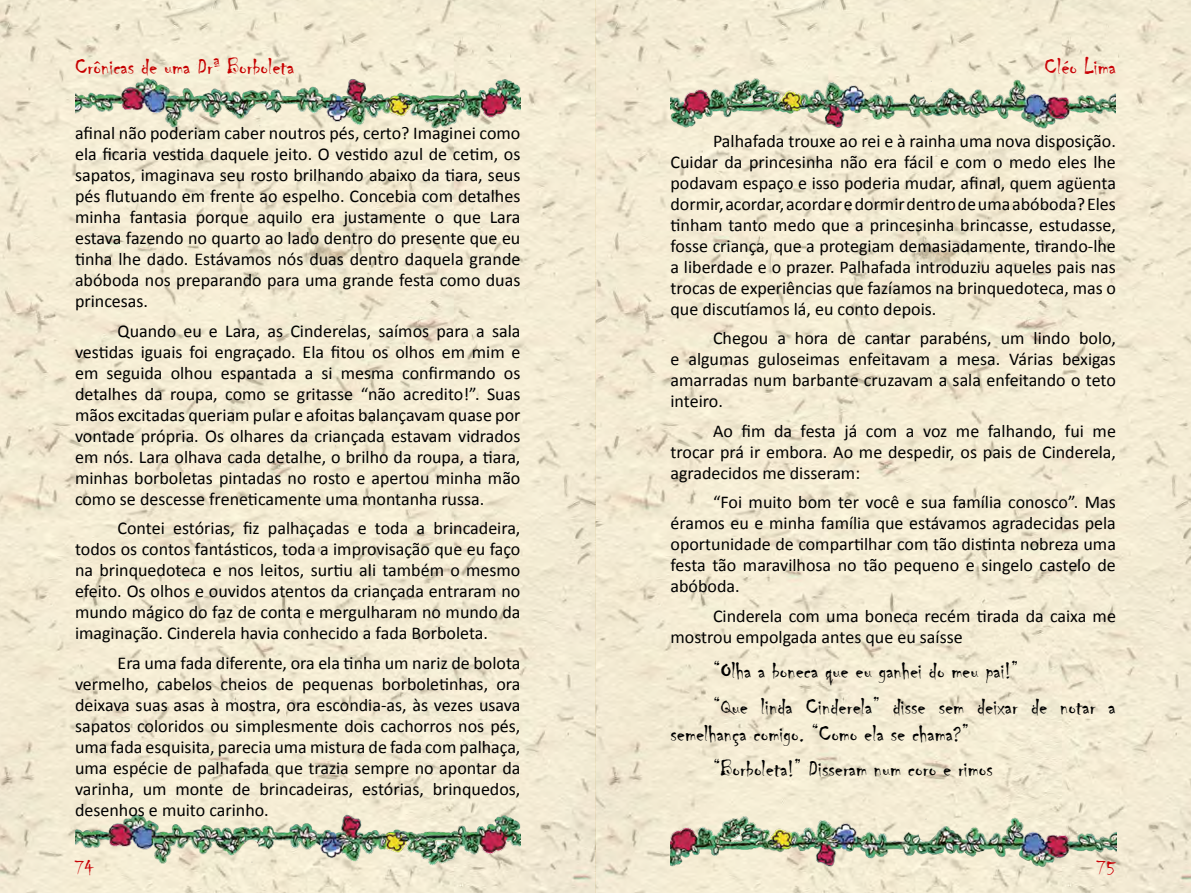
<style>
.page{position:relative;width:1191px;height:893px;background:#fff}
.page>*{position:absolute;margin:0;border:0;box-sizing:border-box;transform-origin:0 0}
.t1{font:24px/35.5px "Chiller";color:#000}
.t2{font:24px "Chiller";color:#c70000}
.t3{font:24px "Chiller";color:#c90207}
.t4{font:22.5px "Chiller";color:#c90207}
.t5{font:18px/21px "Calibri";color:#000;text-align:justify}
</style>
<div class="page">
<img style="left:0;top:0;width:1191px;height:893px">
<img style="left:670px;top:813px;width:446px;height:57px">
<img style="left:75px;top:813px;width:445px;height:57px">
<img style="left:75px;top:77px;width:445px;height:56px">
<img style="left:670px;top:71px;width:446px;height:62px">
<h1 class="t2" style="left:75px;top:54px;width:221px">Crônicas de uma Drª Borboleta</h1>
<p class="t5" style="left:75px;top:122px;width:447px">afinal não poderiam caber noutros pés, certo? Imaginei como ela ficaria vestida daquele jeito. O vestido azul de cetim, os sapatos, imaginava seu rosto brilhando abaixo da tiara, seus pés flutuando em frente ao espelho. Concebia com detalhes minha fantasia porque aquilo era justamente o que Lara estava fazendo no quarto ao lado dentro do presente que eu tinha lhe dado. Estávamos nós duas dentro daquela grande abóboda nos preparando para uma grande festa como duas princesas.</p>
<p class="t5" style="left:75px;top:320px;width:447px;text-indent:43px">Quando eu e Lara, as Cinderelas, saímos para a sala vestidas iguais foi engraçado. Ela fitou os olhos em mim e em seguida olhou espantada a si mesma confirmando os detalhes da roupa, como se gritasse “não acredito!”. Suas mãos excitadas queriam pular e afoitas balançavam quase por vontade própria. Os olhares da criançada estavam vidrados em nós. Lara olhava cada detalhe, o brilho da roupa, a tiara, minhas borboletas pintadas no rosto e apertou minha mão como se descesse freneticamente uma montanha russa.</p>
<p class="t5" style="left:75px;top:517px;width:447px;text-indent:43px">Contei estórias, fiz palhaçadas e toda a brincadeira, todos os contos fantásticos, toda a improvisação que eu faço na brinquedoteca e nos leitos, surtiu ali também o mesmo efeito. Os olhos e ouvidos atentos da criançada entraram no mundo mágico do faz de conta e mergulharam no mundo da imaginação. Cinderela havia conhecido a fada Borboleta.</p>
<p class="t5" style="left:75px;top:652px;width:447px;text-indent:43px">Era uma fada diferente, ora ela tinha um nariz de bolota vermelho, cabelos cheios de pequenas borboletinhas, ora deixava suas asas à mostra, ora escondia-as, às vezes usava sapatos coloridos ou simplesmente dois cachorros nos pés, uma fada esquisita, parecia uma mistura de fada com palhaça, uma espécie de palhafada que trazia sempre no apontar da varinha, um monte de brincadeiras, estórias, brinquedos, desenhos e muito carinho.</p>
<h1 class="t3" style="left:1044px;top:54px;width:73px">Cléo Lima</h1>
<p class="t5" style="left:670px;top:130px;width:447px;text-indent:43px">Palhafada trouxe ao rei e à rainha uma nova disposição.<br>Cuidar da princesinha não era fácil e com o medo eles lhe podavam espaço e isso poderia mudar, afinal, quem agüenta dormir, acordar, acordar e dormir dentro de uma abóboda? Eles tinham tanto medo que a princesinha brincasse, estudasse, fosse criança, que a protegiam demasiadamente, tirando-lhe a liberdade e o prazer. Palhafada introduziu aqueles pais nas trocas de experiências que fazíamos na brinquedoteca, mas o que discutíamos lá, eu conto depois.</p>
<p class="t5" style="left:670px;top:327px;width:447px;text-indent:43px">Chegou a hora de cantar parabéns, um lindo bolo, e algumas guloseimas enfeitavam a mesa. Várias bexigas amarradas num barbante cruzavam a sala enfeitando o teto inteiro.</p>
<p class="t5" style="left:670px;top:420px;width:447px;text-indent:43px">Ao fim da festa já com a voz me falhando, fui me trocar prá ir embora. Ao me despedir, os pais de Cinderela, agradecidos me disseram:</p>
<p class="t5" style="left:670px;top:491px;width:447px;text-indent:43px">“Foi muito bom ter você e sua família conosco”. Mas éramos eu e minha família que estávamos agradecidas pela oportunidade de compartilhar com tão distinta nobreza uma festa tão maravilhosa no tão pequeno e singelo castelo de abóboda.</p>
<p class="t5" style="left:670px;top:605px;width:447px;text-indent:43px">Cinderela com uma boneca recém tirada da caixa me mostrou empolgada antes que eu saísse</p>
<h1 class="t1" style="left:713px;top:654px;width:404px">“Olha a boneca que eu ganhei do meu pai!”<br>“Que linda Cinderela” disse sem deixar de notar a</h1>
<h1 class="t1" style="left:713px;top:716px;width:281px;text-indent:-43px">semelhança comigo. “Como ela se chama?” “Borboleta!” Disseram num coro e rimos</h1>
<p class="t4" style="left:75px;top:856px;width:21px">74</p>
<p class="t4" style="left:1096px;top:856px;width:21px">75</p>
</div>
